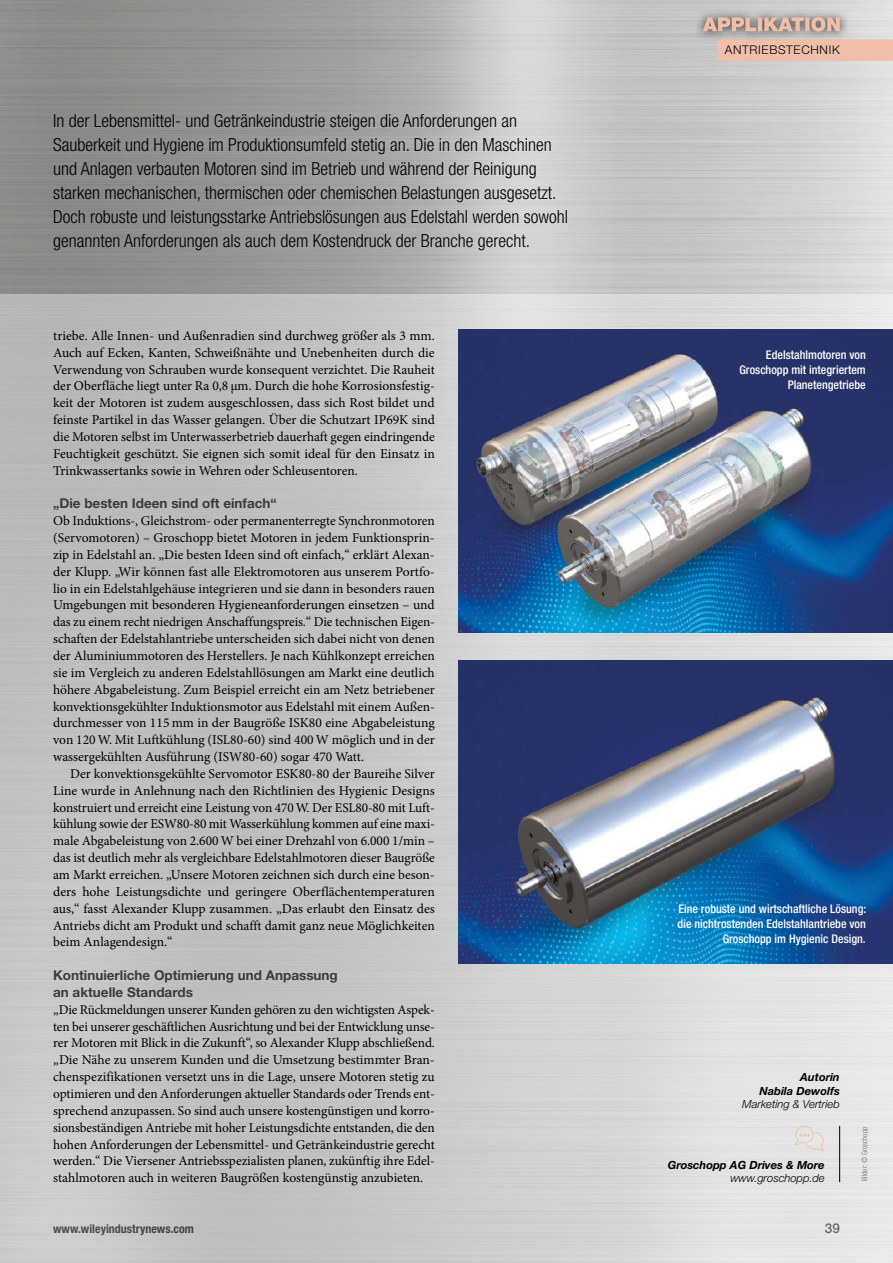
<style>
.page{position:relative;width:893px;height:1263px;background:#fff}
.page>*{position:absolute;margin:0;border:0;box-sizing:border-box;transform-origin:0 0}
.t1{font:300 condensed 18px/24px "Helvetica Neue LT Std";color:#000}
.t2{font:13.5px/16.8px "Minion Pro";color:#000;text-align:justify}
.t3{font:700 13.5px/16.8px "Helvetica Neue LT Std";color:#3c3c3b}
.t4{font:500 13.5px "Helvetica Neue LT Std";color:#000}
.t5{font:500 condensed 12px/15px "Helvetica Neue LT Std";color:#fff;text-align:right}
.t6{font:700 condensed 12px "Helvetica Neue LT Std";color:#000}
.t7{font:300 12px "Helvetica Neue LT Std";color:#000}
.t8{font:italic 700 11.25px/13.5px "Helvetica Neue LT Std";color:#000;text-align:right}
.t9{font:italic 300 11.25px "Helvetica Neue LT Std";color:#000}
.t10{font:300 condensed 7.5px "Helvetica Neue LT Std";color:#706f6f}
</style>
<div class="page">
<img style="left:0;top:293px;width:893px;height:970px">
<hr style="left:839px;top:1126px;width:1px;height:56px;background:#000">
<svg style="left:794px;top:1126px;width:31px;height:25px"></svg>
<img style="left:458px;top:330px;width:435px;height:303px">
<img style="left:458px;top:660px;width:435px;height:303px">
<div style="left:717px;top:39px;width:176px;height:22px;background:#f0bea9"></div>
<div style="left:694px;top:8px;width:155px;height:33px;background:#000;opacity:.75"></div>
<svg style="left:703px;top:17px;width:137px;height:15px;background:#c4a89c"></svg>
<p class="t1" style="left:53px;top:109px;width:516px">In der Lebensmittel- und Getränkeindustrie steigen die Anforderungen an Sauberkeit und Hygiene im Produktionsumfeld stetig an. Die in den Maschinen und Anlagen verbauten Motoren sind im Betrieb und während der Reinigung starken mechanischen, thermischen oder chemischen Belastungen ausgesetzt.<br>Doch robuste und leistungsstarke Antriebslösungen aus Edelstahl werden sowohl genannten Anforderungen als auch dem Kostendruck der Branche gerecht.</p>
<p class="t2" style="left:53px;top:327px;width:383px">triebe. Alle Innen- und Außenradien sind durchweg größer als 3 mm.<br>Auch auf Ecken, Kanten, Schweißnähte und Unebenheiten durch die Verwendung von Schrauben wurde konsequent verzichtet. Die Rauheit der Oberfläche liegt unter Ra 0,8 µm. Durch die hohe Korrosionsfestig&shy;keit der Motoren ist zudem ausgeschlossen, dass sich Rost bildet und feinste Partikel in das Wasser gelangen. Über die Schutzart IP69K sind die Motoren selbst im Unterwasserbetrieb dauerhaft gegen eindringende Feuchtigkeit geschützt. Sie eignen sich somit ideal für den Einsatz in Trinkwassertanks sowie in Wehren oder Schleusentoren.</p>
<p class="t3" style="left:53px;top:495px;width:225px">„Die besten Ideen sind oft einfach“</p>
<p class="t2" style="left:53px;top:513px;width:383px">Ob Induktions-, Gleichstrom- oder permanenterregte Synchronmotoren (Servomotoren) – Groschopp bietet Motoren in jedem Funktionsprin&shy;zip in Edelstahl an. „Die besten Ideen sind oft einfach,“ erklärt Alexan&shy;der Klupp. „Wir können fast alle Elektromotoren aus unserem Portfo&shy;lio in ein Edelstahlgehäuse integrieren und sie dann in besonders rauen Umgebungen mit besonderen Hygieneanforderungen einsetzen – und das zu einem recht niedrigen Anschaffungspreis.“ Die technischen Eigen&shy;schaften der Edelstahlantriebe unterscheiden sich dabei nicht von denen der Aluminiummotoren des Herstellers. Je nach Kühlkonzept erreichen sie im Vergleich zu anderen Edelstahllösungen am Markt eine deutlich höhere Abgabeleistung. Zum Beispiel erreicht ein am Netz betriebener konvektionsgekühlter Induktionsmotor aus Edelstahl mit einem Außen&shy;durchmesser von 115 mm in der Baugröße ISK80 eine Abgabeleistung von 120 W. Mit Luftkühlung (ISL80-60) sind 400 W möglich und in der wassergekühlten Ausführung (ISW80-60) sogar 470 Watt.</p>
<p class="t2" style="left:53px;top:765px;width:383px;text-indent:17px">Der konvektionsgekühlte Servomotor ESK80-80 der Baureihe Silver Line wurde in Anlehnung nach den Richtlinien des Hygienic Designs konstruiert und erreicht eine Leistung von 470 W. Der ESL80-80 mit Luft&shy;kühlung sowie der ESW80-80 mit Wasserkühlung kommen auf eine maxi&shy;male Abgabeleistung von 2.600 W bei einer Drehzahl von 6.000 1/min – das ist deutlich mehr als vergleichbare Edelstahlmotoren dieser Baugröße am Markt erreichen. „Unsere Motoren zeichnen sich durch eine beson&shy;ders hohe Leistungsdichte und geringere Oberflächentemperaturen aus,“ fasst Alexander Klupp zusammen. „Das erlaubt den Einsatz des Antriebs dicht am Produkt und schafft damit ganz neue Möglichkeiten beim Anlagendesign.“</p>
<p class="t3" style="left:53px;top:966px;width:286px">Kontinuierliche Optimierung und Anpassung an aktuelle Standards</p>
<p class="t2" style="left:53px;top:1001px;width:383px">„Die Rückmeldungen unserer Kunden gehören zu den wichtigsten Aspek&shy;ten bei unserer geschäftlichen Ausrichtung und bei der Entwicklung unse&shy;rer Motoren mit Blick in die Zukunft“, so Alexander Klupp abschließend. „Die Nähe zu unserem Kunden und die Umsetzung bestimmter Bran&shy;chenspezifikationen versetzt uns in die Lage, unsere Motoren stetig zu optimieren und den Anforderungen aktueller Standards oder Trends ent&shy;sprechend anzupassen. So sind auch unsere kostengünstigen und korro&shy;sionsbeständigen Antriebe mit hoher Leistungsdichte entstanden, die den hohen Anforderungen der Lebensmittel- und Getränkeindustrie gerecht werden.“ Die Viersener Antriebsspezialisten planen, zukünftig ihre Edel&shy;stahlmotoren auch in weiteren Baugrößen kostengünstig anzubieten.</p>
<p class="t7" style="left:725px;top:43px;width:17px">ANTRIEBSTECHNIK</p>
<p class="t5" style="left:739px;top:347px;width:128px">Edelstahlmotoren von<br>Groschopp mit integriertem<br>Planetengetriebe</p>
<p class="t5" style="left:678px;top:901px;width:190px">Eine robuste und wirtschaftliche Lösung: die nichtrostenden Edelstahlantriebe von<br>Groschopp im Hygienic Design.</p>
<p class="t8" style="left:759px;top:1070px;width:82px">Autorin<br>Nabila Dewolfs</p>
<p class="t9" style="left:742px;top:1097px;width:99px">Marketing &amp; Vertrieb</p>
<p class="t8" style="left:668px;top:1158px;width:158px">Groschopp AG Drives &amp; More</p>
<p class="t9" style="left:730px;top:1171px;width:96px">www.groschopp.de</p>
<p class="t10" style="left:860px;top:1181px;width:56px;rotate:-90deg">Bilder: © Groschopp</p>
<p class="t6" style="left:53px;top:1221px;width:142px">www.wileyindustrynews.com</p>
<p class="t4" style="left:825px;top:1220px;width:17px">39</p>
</div>
